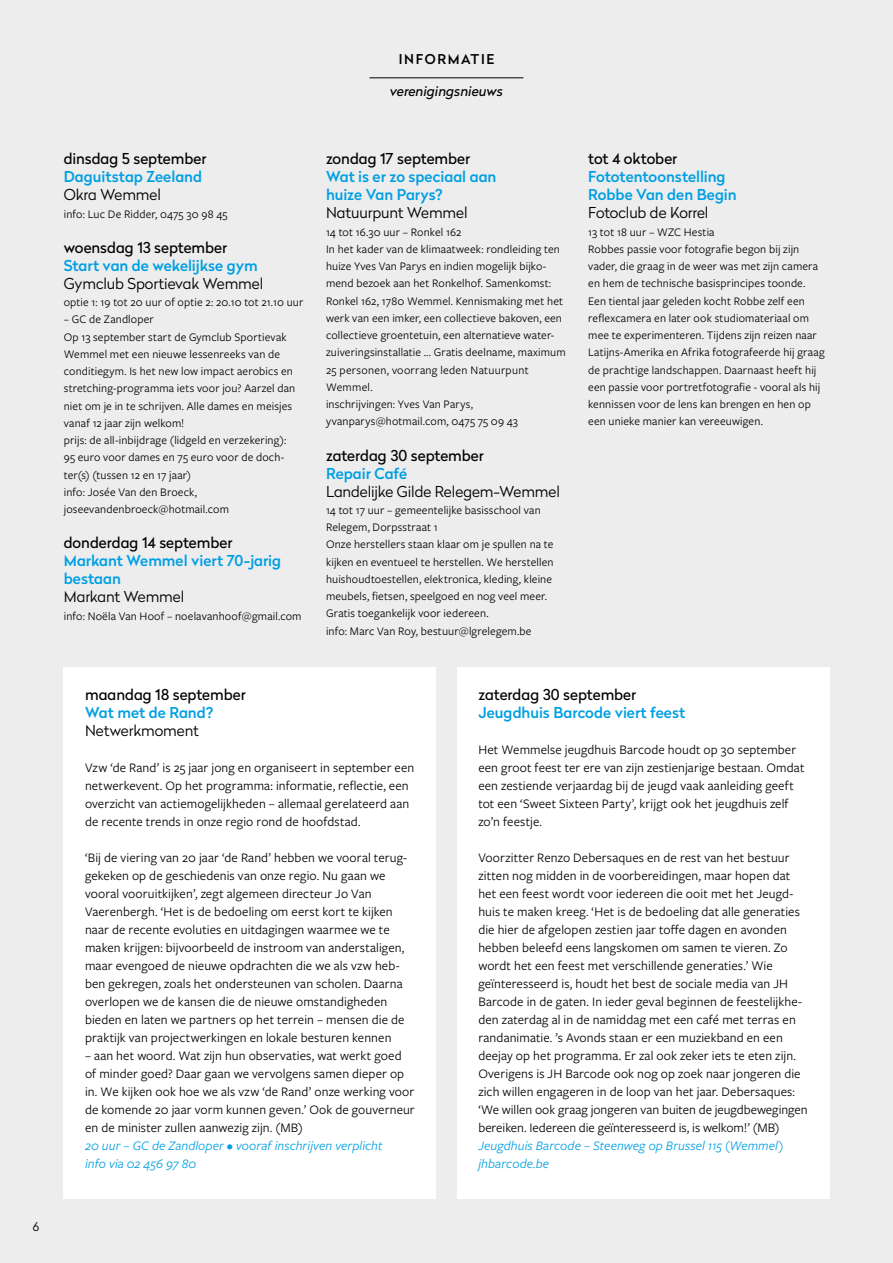
<style>
.page{position:relative;width:893px;height:1263px;background:#ededed}
.page>*{position:absolute;margin:0;border:0;box-sizing:border-box;transform-origin:0 0}
.t1{font:500 15px/18px "Radikal";color:#009fe3}
.t2{font:15px "Radikal";color:#000}
.t3{font:300 15px "Radikal";letter-spacing:-.005em;color:#000}
.t4{font:13.5px/18px "Freight Sans Pro";letter-spacing:.01em;color:#000}
.t5{font:italic 13.5px/18px "Freight Sans Pro";letter-spacing:.005em;color:#009fe3}
.t6{font:italic 13.5px "Radikal";color:#000}
.t7{font:500 13.5px "Radikal";letter-spacing:.12em;color:#000}
.t8{font:12px/17.2px "Freight Sans Pro";letter-spacing:.01em;color:#000}
.t9{font:300 12px "Radikal";color:#000}
</style>
<div class="page">
<hr style="left:369px;top:77px;width:154px;height:1px;background:#000">
<div style="left:457px;top:668px;width:372px;height:531px;background:#fff"></div>
<div style="left:64px;top:668px;width:372px;height:531px;background:#fff"></div>
<p class="t9" style="left:33px;top:1218px;width:8px">6</p>
<p class="t2" style="left:64px;top:148px;width:144px">dinsdag 5 september</p>
<p class="t1" style="left:64px;top:168px;width:140px">Daguitstap Zeeland</p>
<p class="t3" style="left:64px;top:184px;width:99px">Okra Wemmel</p>
<p class="t8" style="left:64px;top:205px;width:165px">info: Luc De Ridder, 0475 30 98 45</p>
<p class="t2" style="left:64px;top:237px;width:165px">woensdag 13 september</p>
<p class="t1" style="left:64px;top:256px;width:195px">Start van de wekelijkse gym</p>
<p class="t3" style="left:64px;top:273px;width:201px">Gymclub Sportievak Wemmel</p>
<p class="t8" style="left:64px;top:293px;width:241px">optie 1: 19 tot 20 uur of optie 2: 20.10 tot 21.10 uur</p>
<p class="t8" style="left:64px;top:310px;width:233px">– GC de Zandloper<br>Op 13 september start de Gymclub Sportievak Wemmel met een nieuwe lessenreeks van de conditiegym. Is het new low impact aerobics en stretching-programma iets voor jou? Aarzel dan niet om je in te schrijven. Alle dames en meisjes vanaf 12 jaar zijn welkom!<br>prijs: de all-inbijdrage (lidgeld en verzekering):<br>95 euro voor dames en 75 euro voor de doch&shy;ter(s) (tussen 12 en 17 jaar)<br>info: Josée Van den Broeck, joseevandenbroeck@hotmail.com</p>
<p class="t2" style="left:64px;top:532px;width:170px">donderdag 14 september</p>
<p class="t1" style="left:64px;top:552px;width:219px">Markant Wemmel viert 70-jarig bestaan</p>
<p class="t3" style="left:64px;top:586px;width:122px">Markant Wemmel</p>
<p class="t8" style="left:64px;top:607px;width:239px">info: Noëla Van Hoof – noelavanhoof@gmail.com</p>
<p class="t7" style="left:399px;top:49px;width:97px">INFORMATIE</p>
<p class="t6" style="left:390px;top:82px;width:115px">verenigingsnieuws</p>
<p class="t2" style="left:326px;top:148px;width:146px">zondag 17 september</p>
<p class="t1" style="left:326px;top:168px;width:172px">Wat is er zo speciaal aan huize Van Parys?</p>
<p class="t3" style="left:326px;top:202px;width:143px">Natuurpunt Wemmel</p>
<p class="t8" style="left:326px;top:223px;width:241px">14 tot 16.30 uur – Ronkel 162<br>In het kader van de klimaatweek: rondleiding ten huize Yves Van Parys en indien mogelijk bijko&shy;mend bezoek aan het Ronkelhof. Samenkomst:<br>Ronkel 162, 1780 Wemmel. Kennismaking met het werk van een imker, een collectieve bakoven, een collectieve groentetuin, een alternatieve water&shy;zuiveringsinstallatie ... Gratis deelname, maximum 25 personen, voorrang leden Natuurpunt Wemmel.<br>inschrijvingen: Yves Van Parys, yvanparys@hotmail.com, 0475 75 09 43</p>
<p class="t2" style="left:326px;top:444px;width:159px">zaterdag 30 september</p>
<p class="t1" style="left:326px;top:464px;width:83px">Repair Café</p>
<p class="t3" style="left:326px;top:481px;width:236px">Landelijke Gilde Relegem-Wemmel</p>
<p class="t8" style="left:326px;top:501px;width:229px">14 tot 17 uur – gemeentelijke basisschool van Relegem, Dorpsstraat 1<br>Onze herstellers staan klaar om je spullen na te kijken en eventueel te herstellen. We herstellen huishoudtoestellen, elektronica, kleding, kleine meubels, fietsen, speelgoed en nog veel meer.<br>Gratis toegankelijk voor iedereen.<br>info: Marc Van Roy, bestuur@lgrelegem.be</p>
<p class="t2" style="left:588px;top:148px;width:91px">tot 4 oktober</p>
<p class="t1" style="left:588px;top:168px;width:150px">Fototentoonstelling<br>Robbe Van den Begin</p>
<p class="t3" style="left:588px;top:202px;width:122px">Fotoclub de Korrel</p>
<p class="t8" style="left:588px;top:223px;width:238px">13 tot 18 uur – WZC Hestia<br>Robbes passie voor fotografie begon bij zijn vader, die graag in de weer was met zijn camera en hem de technische basisprincipes toonde.<br>Een tiental jaar geleden kocht Robbe zelf een reflexcamera en later ook studiomateriaal om mee te experimenteren. Tijdens zijn reizen naar Latijns-Amerika en Afrika fotografeerde hij graag de prachtige landschappen. Daarnaast heeft hij een passie voor portretfotografie - vooral als hij kennissen voor de lens kan brengen en hen op een unieke manier kan vereeuwigen.</p>
<p class="t2" style="left:85px;top:684px;width:162px">maandag 18 september</p>
<p class="t1" style="left:85px;top:703px;width:130px">Wat met de Rand?</p>
<p class="t3" style="left:85px;top:720px;width:115px">Netwerkmoment</p>
<p class="t4" style="left:85px;top:758px;width:331px">Vzw ‘de Rand’ is 25 jaar jong en organiseert in september een netwerkevent. Op het programma: informatie, reflectie, een overzicht van actiemogelijkheden – allemaal gerelateerd aan de recente trends in onze regio rond de hoofdstad.</p>
<p class="t4" style="left:85px;top:848px;width:324px">‘Bij de viering van 20 jaar ‘de Rand’ hebben we vooral terug&shy;gekeken op de geschiedenis van onze regio. Nu gaan we vooral vooruitkijken’, zegt algemeen directeur Jo Van Vaerenbergh. ‘Het is de bedoeling om eerst kort te kijken naar de recente evoluties en uitdagingen waarmee we te maken krijgen: bijvoorbeeld de instroom van anderstaligen, maar evengoed de nieuwe opdrachten die we als vzw heb&shy;ben gekregen, zoals het ondersteunen van scholen. Daarna overlopen we de kansen die de nieuwe omstandigheden bieden en laten we partners op het terrein – mensen die de praktijk van projectwerkingen en lokale besturen kennen</p>
<p class="t4" style="left:85px;top:1046px;width:331px">– aan het woord. Wat zijn hun observaties, wat werkt goed of minder goed? Daar gaan we vervolgens samen dieper op in. We kijken ook hoe we als vzw ‘de Rand’ onze werking voor de komende 20 jaar vorm kunnen geven.’ Ook de gouverneur en de minister zullen aanwezig zijn. (MB)</p>
<p class="t5" style="left:85px;top:1136px;width:299px">20 uur – GC de Zandloper • vooraf inschrijven verplicht info via 02 456 97 80</p>
<p class="t2" style="left:478px;top:684px;width:159px">zaterdag 30 september</p>
<p class="t1" style="left:478px;top:703px;width:208px">Jeugdhuis Barcode viert feest</p>
<p class="t4" style="left:478px;top:740px;width:328px">Het Wemmelse jeugdhuis Barcode houdt op 30 september een groot feest ter ere van zijn zestienjarige bestaan. Omdat een zestiende verjaardag bij de jeugd vaak aanleiding geeft tot een ‘Sweet Sixteen Party’, krijgt ook het jeugdhuis zelf zo’n feestje.</p>
<p class="t4" style="left:478px;top:848px;width:331px">Voorzitter Renzo Debersaques en de rest van het bestuur zitten nog midden in de voorbereidingen, maar hopen dat het een feest wordt voor iedereen die ooit met het Jeugd&shy;huis te maken kreeg. ‘Het is de bedoeling dat alle generaties die hier de afgelopen zestien jaar toffe dagen en avonden hebben beleefd eens langskomen om samen te vieren. Zo wordt het een feest met verschillende generaties.’ Wie geïnteresseerd is, houdt het best de sociale media van JH Barcode in de gaten. In ieder geval beginnen de feestelijkhe&shy;den zaterdag al in de namiddag met een café met terras en randanimatie. ’s Avonds staan er een muziekband en een deejay op het programma. Er zal ook zeker iets te eten zijn.<br>Overigens is JH Barcode ook nog op zoek naar jongeren die zich willen engageren in de loop van het jaar. Debersaques: ‘We willen ook graag jongeren van buiten de jeugdbewegingen bereiken. Iedereen die geïnteresseerd is, is welkom!’ (MB)</p>
<p class="t5" style="left:478px;top:1136px;width:307px">Jeugdhuis Barcode – Steenweg op Brussel 115 (Wemmel) jhbarcode.be</p>
</div>
